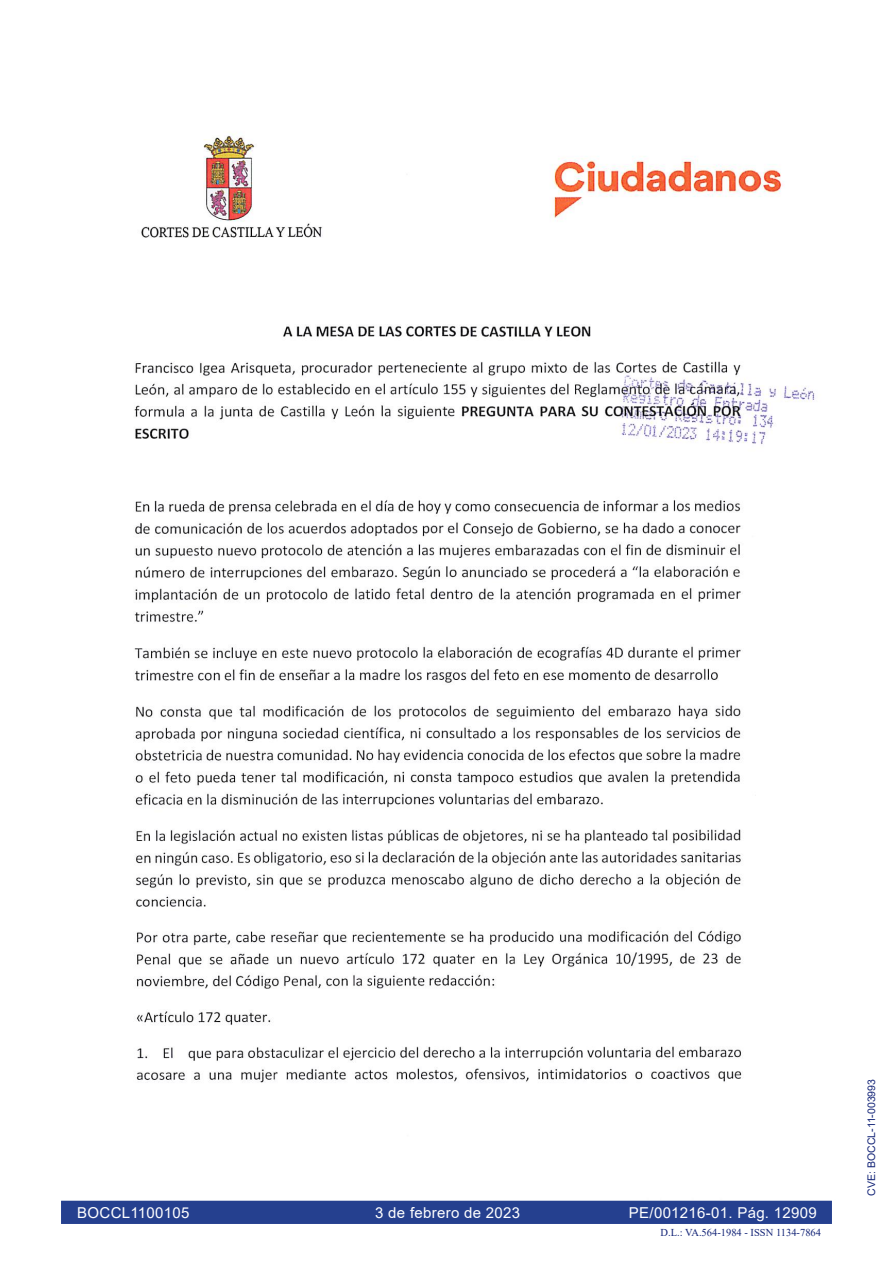
<style>
.page{position:relative;width:893px;height:1263px;background:#fff}
.page>*{position:absolute;margin:0;border:0;box-sizing:border-box;transform-origin:0 0}
.E_CVE{font:15px "Arial";letter-spacing:.02em;color:#fff}
.t1{font:10.5px "Times New Roman";color:#132477}
.t2{font:10.5px "Arial";color:#132477}
</style>
<div class="page">
<div style="left:60px;top:1200px;width:773px;height:25px;background:#25408f"></div>
<div style="left:60px;top:1199px;width:773px;height:26px;border:2px solid #fff"></div>
<img style="left:60px;top:134px;width:773px;height:1066px">
<p class="E_CVE" style="left:77px;top:1202px;width:114px">BOCCL1100105</p>
<p class="E_CVE" style="left:375px;top:1202px;width:146px">3 de febrero de 2023</p>
<p class="E_CVE" style="left:629px;top:1202px;width:189px">PE/001216-01. Pág. 12909</p>
<p class="t1" style="left:661px;top:1225px;width:162px">D.L.: VA.564-1984 - ISSN 1134-7864</p>
<p class="t2" style="left:864px;top:1195px;width:118px;rotate:-90deg">CVE: BOCCL-11-003993</p>
</div>
